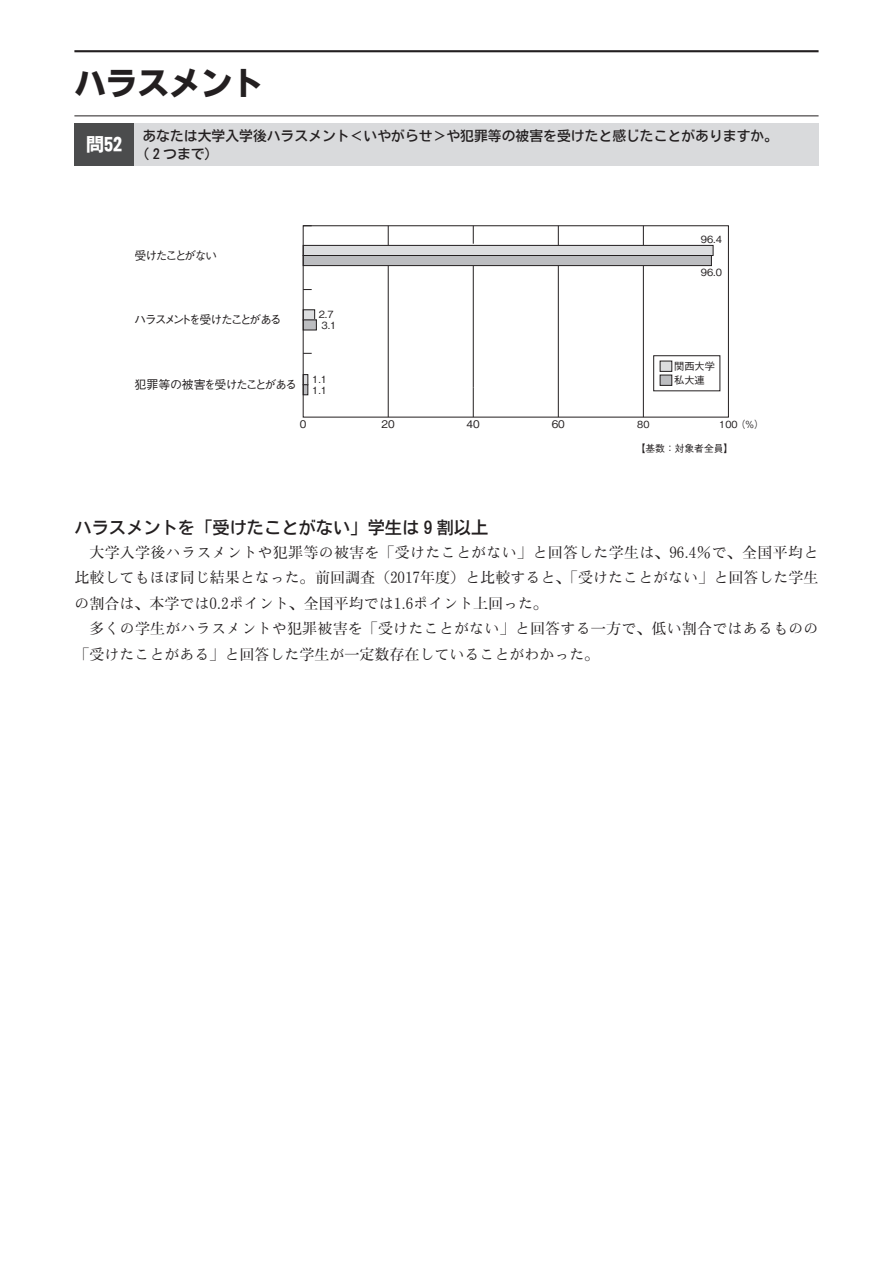
<style>
.page{position:relative;width:893px;height:1263px;background:#fff}
.page>*{position:absolute;margin:0;border:0;box-sizing:border-box;transform-origin:0 0}
.t1{font:31.5px "Motoya Cedar W6 90 msp RKSJ H";color:#231f20}
.t2{font:18px "Motoya Cedar W6 90 msp RKSJ H";color:#fff}
.t3{font:17.25px "Motoya Cedar W4 90 msp RKSJ H";color:#231f20}
.t4{font:15px/25.5px "Motoya Mincho W3 90 msp RKSJ H";color:#231f20;text-align:justify}
.t5{font:13.8px/18px "Motoya Cedar W4 90 msp RKSJ H";color:#231f20}
.t6{font:500 12px "Gothic BBB Pr 6 N";letter-spacing:-.175em;color:#231f20}
.t7{font:500 12px "Gothic BBB Pr 6 N";letter-spacing:-.105em;color:#231f20}
.t8{font:500 12px "Gothic BBB Pr 6 N";letter-spacing:-.14em;color:#231f20}
.t9{font:500 10.5px "Gothic BBB Pr 6 N";color:#231f20}
.t10{font:500 10.2px/14px "Gothic BBB Pr 6 N";color:#231f20}
.t11{font:500 9.9px/10.9px "Gothic BBB Pr 6 N";color:#231f20}
.t12{font:500 9.75px "Gothic BBB Pr 6 N";color:#231f20}
</style>
<div class="page">
<hr style="left:74px;top:115px;width:745px;height:1px;background:#231f20">
<div style="left:74px;top:123px;width:60px;height:43px;background:#4b4c4d"></div>
<div style="left:134px;top:123px;width:685px;height:43px;background:#d9dadc"></div>
<svg style="left:473px;top:227px;width:1px;height:17px"></svg>
<hr style="left:473px;top:266px;width:1px;height:121px;background:#231f20">
<hr style="left:473px;top:387px;width:1px;height:30px;background:#231f20">
<hr style="left:558px;top:226px;width:1px;height:191px;background:#231f20">
<hr style="left:643px;top:226px;width:1px;height:191px;background:#231f20">
<hr style="left:388px;top:226px;width:1px;height:191px;background:#231f20">
<div style="left:303px;top:245px;width:410px;height:10px;background:#dcdddf"></div>
<div style="left:303px;top:245px;width:410px;height:11px;border:1px solid #231f20"></div>
<div style="left:303px;top:255px;width:408px;height:11px;background:#bcbdc0"></div>
<div style="left:303px;top:255px;width:409px;height:11px;border:1px solid #231f20"></div>
<div style="left:303px;top:310px;width:12px;height:10px;background:#dcdddf"></div>
<div style="left:303px;top:310px;width:12px;height:10px;border:1px solid #231f20"></div>
<div style="left:303px;top:320px;width:13px;height:10px;background:#bcbdc0"></div>
<div style="left:303px;top:320px;width:14px;height:10px;border:1px solid #231f20"></div>
<div style="left:303px;top:375px;width:5px;height:10px;background:#dcdddf"></div>
<div style="left:303px;top:374px;width:5px;height:11px;border:1px solid #231f20"></div>
<div style="left:303px;top:385px;width:5px;height:10px;background:#bcbdc0"></div>
<div style="left:303px;top:384px;width:5px;height:11px;border:1px solid #231f20"></div>
<div style="left:303px;top:225px;width:426px;height:192px;border:1px solid #231f20"></div>
<div style="left:653px;top:355px;width:67px;height:36px;border:1px solid #231f20"></div>
<div style="left:660px;top:361px;width:12px;height:10px;background:#dcdddf"></div>
<div style="left:660px;top:361px;width:12px;height:11px;border:1px solid #231f20"></div>
<div style="left:660px;top:375px;width:12px;height:10px;background:#bcbdc0"></div>
<div style="left:660px;top:375px;width:12px;height:11px;border:1px solid #231f20"></div>
<hr style="left:74px;top:50px;width:745px;height:2px;background:#231f20">
<h1 class="t1" style="left:74px;top:67px;width:190px">ハラスメント</h1>
<p class="t2" style="left:86px;top:136px;width:37px">問52</p>
<p class="t5" style="left:136px;top:127px;width:644px;text-indent:7px">あなたは大学入学後ハラスメント＜いやがらせ＞や犯罪等の被害を受けたと感じたことがありますか。（２つまで）</p>
<p class="t8" style="left:134px;top:246px;width:84px">受けたことがない</p>
<p class="t6" style="left:134px;top:310px;width:149px">ハラスメントを受けたことがある</p>
<p class="t11" style="left:319px;top:308px;width:19px">2.7<br>3.1</p>
<p class="t7" style="left:134px;top:375px;width:164px">犯罪等の被害を受けたことがある</p>
<p class="t11" style="left:312px;top:373px;width:17px">1.1<br>1.1</p>
<p class="t11" style="left:701px;top:233px;width:23px">96.4</p>
<p class="t11" style="left:701px;top:266px;width:23px">96.0</p>
<p class="t10" style="left:674px;top:359px;width:42px">関西大学私大連</p>
<p class="t9" style="left:300px;top:416px;width:8px">0</p>
<p class="t9" style="left:382px;top:416px;width:15px">20</p>
<p class="t9" style="left:467px;top:416px;width:15px">40</p>
<p class="t9" style="left:552px;top:416px;width:15px">60</p>
<p class="t12" style="left:637px;top:417px;width:14px">80</p>
<p class="t12" style="left:719px;top:417px;width:46px">100 （%）</p>
<p class="t12" style="left:636px;top:440px;width:99px">【基数：対象者全員】</p>
<p class="t3" style="left:74px;top:519px;width:415px">ハラスメントを「受けたことがない」学生は９割以上</p>
<p class="t4" style="left:74px;top:539px;width:746px;text-indent:15px">大学入学後ハラスメントや犯罪等の被害を「受けたことがない」と回答した学生は、96.4％で、全国平均と比較してもほぼ同じ結果となった。前回調査（2017年度）と比較すると、「受けたことがない」と回答した学生の割合は、本学では0.2ポイント、全国平均では1.6ポイント上回った。</p>
<p class="t4" style="left:74px;top:615px;width:746px;text-indent:15px">多くの学生がハラスメントや犯罪被害を「受けたことがない」と回答する一方で、低い割合ではあるものの「受けたことがある」と回答した学生が一定数存在していることがわかった。</p>
</div>
